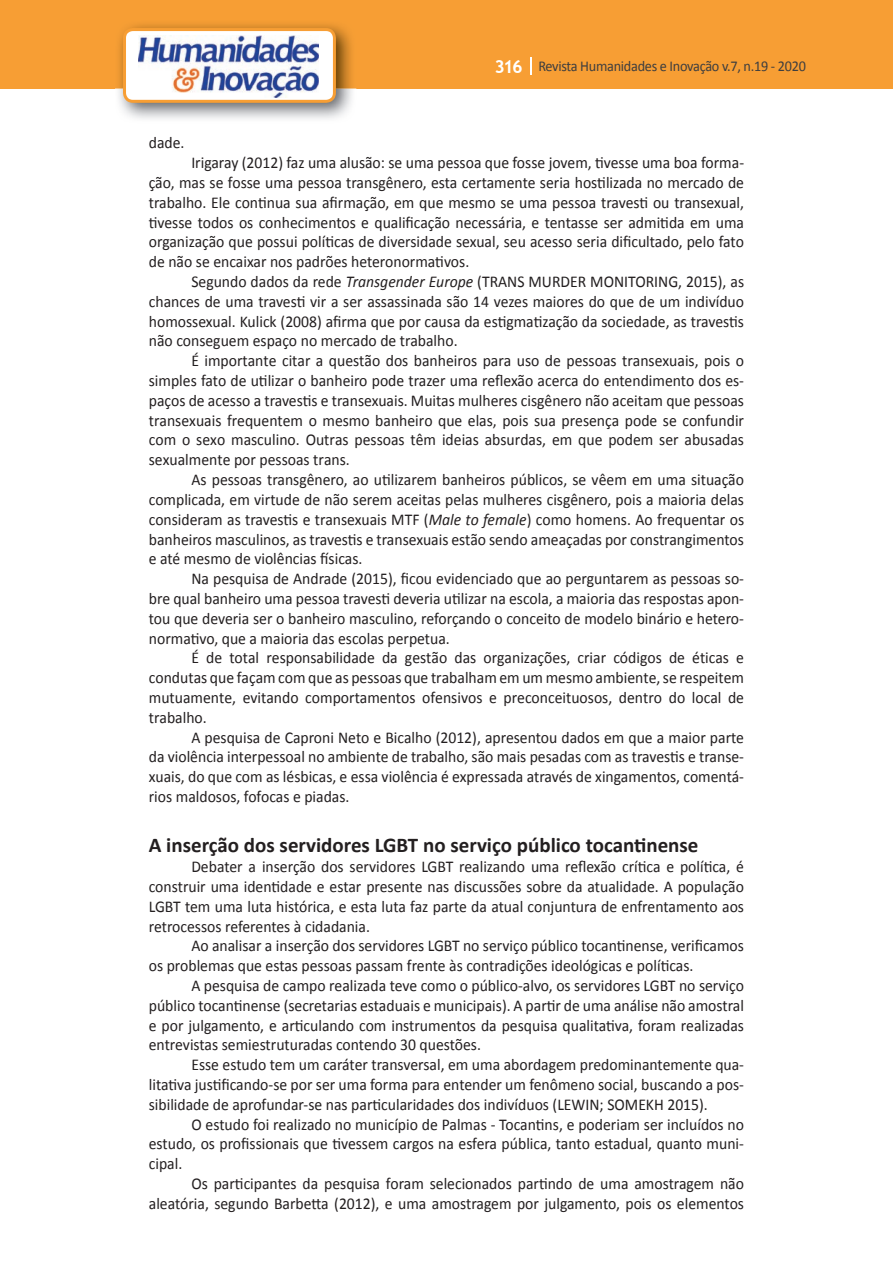
<style>
.page{position:relative;width:893px;height:1263px;background:#fff}
.page>*{position:absolute;margin:0;border:0;box-sizing:border-box;transform-origin:0 0}
.t1{font:700 21px "Calibri";color:#231f20}
.t2{font:16.5px/19.8px "Calibri";color:#231f20;text-align:justify;scale:.95 1}
.t3{font:15px "Calibri";letter-spacing:-.02em;color:#3e3e3f;scale:.95 1}
.s1{font-family:"Trebuchet MS";font-weight:700;font-size:18px;color:#fff}
.s2{font-style:italic}
</style>
<div class="page">
<div style="left:0;top:0;width:893px;height:88px;background:#f79e34"></div>
<svg style="left:530px;top:57px;width:2px;height:18px"></svg>
<img style="left:115px;top:24px;width:241px;height:95px">
<svg style="left:123px;top:28px;width:213px;height:75px"></svg>
<p class="t3" style="left:495px;top:57px;width:329px"><span class="s1">316</span> Revista Humanidades e Inovação v.7, n.19 - 2020</p>
<p class="t2" style="left:149px;top:133px;width:39px">dade.</p>
<p class="t2" style="left:149px;top:153px;width:628px;text-indent:43px">Irigaray (2012) faz uma alusão: se uma pessoa que fosse jovem, tivesse uma boa forma&shy;ção, mas se fosse uma pessoa transgênero, esta certamente seria hostilizada no mercado de trabalho. Ele continua sua afirmação, em que mesmo se uma pessoa travesti ou transexual, tivesse todos os conhecimentos e qualificação necessária, e tentasse ser admitida em uma organização que possui políticas de diversidade sexual, seu acesso seria dificultado, pelo fato de não se encaixar nos padrões heteronormativos.</p>
<p class="t2" style="left:149px;top:272px;width:628px;text-indent:43px">Segundo dados da rede <span class="s2">Transgender Europe</span> (TRANS MURDER MONITORING, 2015), as chances de uma travesti vir a ser assassinada são 14 vezes maiores do que de um indivíduo homossexual. Kulick (2008) afirma que por causa da estigmatização da sociedade, as travestis não conseguem espaço no mercado de trabalho.</p>
<p class="t2" style="left:149px;top:351px;width:628px;text-indent:43px">É importante citar a questão dos banheiros para uso de pessoas transexuais, pois o simples fato de utilizar o banheiro pode trazer uma reflexão acerca do entendimento dos es&shy;paços de acesso a travestis e transexuais. Muitas mulheres cisgênero não aceitam que pessoas transexuais frequentem o mesmo banheiro que elas, pois sua presença pode se confundir com o sexo masculino. Outras pessoas têm ideias absurdas, em que podem ser abusadas sexualmente por pessoas trans.</p>
<p class="t2" style="left:149px;top:470px;width:628px;text-indent:43px">As pessoas transgênero, ao utilizarem banheiros públicos, se vêem em uma situação complicada, em virtude de não serem aceitas pelas mulheres cisgênero, pois a maioria delas consideram as travestis e transexuais MTF (<span class="s2">Male to female</span>) como homens. Ao frequentar os banheiros masculinos, as travestis e transexuais estão sendo ameaçadas por constrangimentos e até mesmo de violências físicas.</p>
<p class="t2" style="left:149px;top:569px;width:628px;text-indent:43px">Na pesquisa de Andrade (2015), ficou evidenciado que ao perguntarem as pessoas so&shy;bre qual banheiro uma pessoa travesti deveria utilizar na escola, a maioria das respostas apon&shy;tou que deveria ser o banheiro masculino, reforçando o conceito de modelo binário e hetero&shy;normativo, que a maioria das escolas perpetua.</p>
<p class="t2" style="left:149px;top:648px;width:628px;text-indent:43px">É de total responsabilidade da gestão das organizações, criar códigos de éticas e condutas que façam com que as pessoas que trabalham em um mesmo ambiente, se respeitem mutuamente, evitando comportamentos ofensivos e preconceituosos, dentro do local de trabalho.</p>
<p class="t2" style="left:149px;top:727px;width:628px;text-indent:43px">A pesquisa de Caproni Neto e Bicalho (2012), apresentou dados em que a maior parte da violência interpessoal no ambiente de trabalho, são mais pesadas com as travestis e transe&shy;xuais, do que com as lésbicas, e essa violência é expressada através de xingamentos, comentá&shy;rios maldosos, fofocas e piadas.</p>
<p class="t1" style="left:149px;top:832px;width:551px">A inserção dos servidores LGBT no serviço público tocantinense</p>
<p class="t2" style="left:149px;top:857px;width:628px;text-indent:43px">Debater a inserção dos servidores LGBT realizando uma reflexão crítica e política, é construir uma identidade e estar presente nas discussões sobre da atualidade. A população LGBT tem uma luta histórica, e esta luta faz parte da atual conjuntura de enfrentamento aos retrocessos referentes à cidadania.</p>
<p class="t2" style="left:149px;top:936px;width:628px;text-indent:43px">Ao analisar a inserção dos servidores LGBT no serviço público tocantinense, verificamos os problemas que estas pessoas passam frente às contradições ideológicas e políticas.</p>
<p class="t2" style="left:149px;top:976px;width:628px;text-indent:43px">A pesquisa de campo realizada teve como o público-alvo, os servidores LGBT no serviço público tocantinense (secretarias estaduais e municipais). A partir de uma análise não amostral e por julgamento, e articulando com instrumentos da pesquisa qualitativa, foram realizadas entrevistas semiestruturadas contendo 30 questões.</p>
<p class="t2" style="left:149px;top:1055px;width:628px;text-indent:43px">Esse estudo tem um caráter transversal, em uma abordagem predominantemente qua&shy;litativa justificando-se por ser uma forma para entender um fenômeno social, buscando a pos&shy;sibilidade de aprofundar-se nas particularidades dos indivíduos (LEWIN; SOMEKH 2015).</p>
<p class="t2" style="left:149px;top:1114px;width:628px;text-indent:43px">O estudo foi realizado no município de Palmas - Tocantins, e poderiam ser incluídos no estudo, os profissionais que tivessem cargos na esfera pública, tanto estadual, quanto muni&shy;cipal.</p>
<p class="t2" style="left:149px;top:1174px;width:628px;text-align:right">Os participantes da pesquisa foram selecionados partindo de uma amostragem não aleatória, segundo Barbetta (2012), e uma amostragem por julgamento, pois os elementos</p>
</div>
